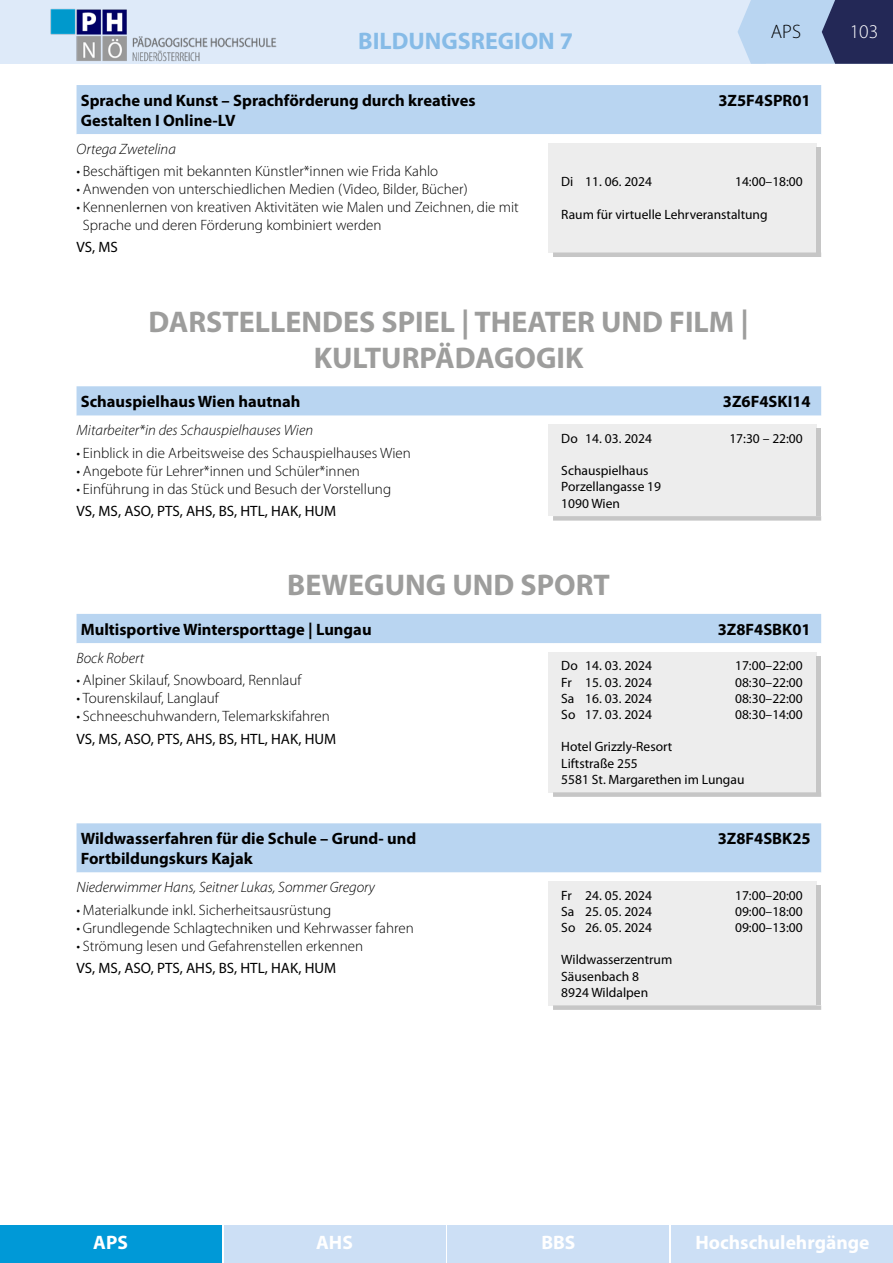
<style>
.page{position:relative;width:893px;height:1263px;background:#fff}
.page>*{position:absolute;margin:0;border:0;box-sizing:border-box;transform-origin:0 0}
.t1{font:700 30px/36px "Myriad Pro";color:#9d9d9c;text-align:center}
.t2{font:700 24px "Myriad Pro";color:#86bbe7}
.t3{font:700 19.5px "Myriad Pro";color:#fff}
.t4{font:300 19.5px "Myriad Pro";color:#000}
.t5{font:300 19.5px "Myriad Pro";color:#fff}
.t6{font:700 16.5px/19.8px "Myriad Pro";color:#000}
.t7{font:300 15px/18px "Myriad Pro";color:#000}
.t8{font:italic 300 15px "Myriad Pro";color:#000}
.t9{font:15px "Myriad Pro";color:#000}
.t10{font:13.5px/16.2px "Myriad Pro";color:#000}
</style>
<div class="page">
<div style="left:0;top:0;width:765px;height:64px;background:#deeaf9"></div>
<svg style="left:738px;top:0;width:155px;height:64px;background:#7c8eb1"></svg>
<img style="left:50px;top:8px;width:227px;height:54px">
<div style="left:0;top:1226px;width:221px;height:37px;background:#0099d7"></div>
<div style="left:224px;top:1226px;width:221px;height:37px;background:#ccdff5"></div>
<div style="left:448px;top:1226px;width:221px;height:37px;background:#ccdff5"></div>
<div style="left:672px;top:1226px;width:221px;height:37px;background:#ccdff5"></div>
<div style="left:77px;top:85px;width:744px;height:49px;background:#b9d5f1"></div>
<div style="left:549px;top:143px;width:268px;height:109px;background:#ededed"></div>
<hr style="left:817px;top:147px;width:4px;height:105px;background:#c6c6c6">
<svg style="left:553px;top:252px;width:268px;height:5px"></svg>
<div style="left:77px;top:386px;width:744px;height:30px;background:#b9d5f1"></div>
<div style="left:549px;top:424px;width:268px;height:92px;background:#ededed"></div>
<hr style="left:817px;top:429px;width:4px;height:87px;background:#c6c6c6">
<svg style="left:553px;top:516px;width:268px;height:5px"></svg>
<div style="left:77px;top:614px;width:744px;height:29px;background:#b9d5f1"></div>
<div style="left:549px;top:652px;width:268px;height:140px;background:#ededed"></div>
<hr style="left:817px;top:656px;width:4px;height:136px;background:#c6c6c6">
<svg style="left:553px;top:792px;width:268px;height:5px"></svg>
<div style="left:77px;top:823px;width:744px;height:50px;background:#b9d5f1"></div>
<div style="left:549px;top:881px;width:268px;height:124px;background:#ededed"></div>
<hr style="left:817px;top:885px;width:4px;height:120px;background:#c6c6c6">
<svg style="left:553px;top:1005px;width:268px;height:5px"></svg>
<h2 class="t2" style="left:358px;top:27px;width:216px">BILDUNGSREGION 7</h2>
<h3 class="t4" style="left:771px;top:21px;width:32px">APS</h3>
<h3 class="t5" style="left:850px;top:21px;width:30px">103</h3>
<p class="t6" style="left:81px;top:91px;width:396px">Sprache und Kunst – Sprachförderung durch kreatives<br>Gestalten I Online-LV</p>
<p class="t6" style="left:718px;top:91px;width:94px">3Z5F4SPR01</p>
<p class="t8" style="left:77px;top:140px;width:101px">Ortega Zwetelina</p>
<p class="t7" style="left:77px;top:162px;width:363px">• Beschäftigen mit bekannten Künstler*innen wie Frida Kahlo</p>
<p class="t7" style="left:77px;top:180px;width:393px">• Anwenden von unterschiedlichen Medien (Video, Bilder, Bücher)</p>
<p class="t7" style="left:83px;top:198px;width:437px;text-indent:-6px">• Kennenlernen von kreativen Aktivitäten wie Malen und Zeichnen, die mit<br>Sprache und deren Förderung kombiniert werden</p>
<p class="t9" style="left:77px;top:239px;width:43px">VS, MS</p>
<p class="t10" style="left:561px;top:174px;width:92px">Di 11. 06. 2024</p>
<p class="t10" style="left:735px;top:174px;width:69px">14:00–18:00</p>
<p class="t10" style="left:561px;top:207px;width:208px">Raum für virtuelle Lehrveranstaltung</p>
<h1 class="t1" style="left:148px;top:304px;width:602px">DARSTELLENDES SPIEL | THEATER UND FILM |<br>KULTURPÄDAGOGIK</h1>
<p class="t6" style="left:81px;top:392px;width:221px">Schauspielhaus Wien hautnah</p>
<p class="t6" style="left:723px;top:392px;width:89px">3Z6F4SKI14</p>
<p class="t8" style="left:77px;top:421px;width:238px">Mitarbeiter*in des Schauspielhauses Wien</p>
<p class="t7" style="left:77px;top:444px;width:336px">• Einblick in die Arbeitsweise des Schauspielhauses Wien</p>
<p class="t7" style="left:77px;top:462px;width:285px">• Angebote für Lehrer*innen und Schüler*innen</p>
<p class="t7" style="left:77px;top:480px;width:316px">• Einführung in das Stück und Besuch der Vorstellung</p>
<p class="t9" style="left:77px;top:503px;width:261px">VS, MS, ASO, PTS, AHS, BS, HTL, HAK, HUM</p>
<p class="t10" style="left:561px;top:430px;width:92px">Do 14. 03. 2024</p>
<p class="t10" style="left:729px;top:430px;width:75px">17:30 – 22:00</p>
<p class="t10" style="left:561px;top:463px;width:101px">Schauspielhaus<br>Porzellangasse 19<br>1090 Wien</p>
<h1 class="t1" style="left:287px;top:567px;width:324px">BEWEGUNG UND SPORT</h1>
<p class="t6" style="left:81px;top:619px;width:292px">Multisportive Wintersporttage | Lungau</p>
<p class="t6" style="left:718px;top:619px;width:95px">3Z8F4SBK01</p>
<p class="t8" style="left:77px;top:649px;width:69px">Bock Robert</p>
<p class="t7" style="left:77px;top:671px;width:226px">• Alpiner Skilauf, Snowboard, Rennlauf</p>
<p class="t7" style="left:77px;top:689px;width:144px">• Tourenskilauf, Langlauf</p>
<p class="t7" style="left:77px;top:707px;width:255px">• Schneeschuhwandern, Telemarkskifahren</p>
<p class="t9" style="left:77px;top:730px;width:261px">VS, MS, ASO, PTS, AHS, BS, HTL, HAK, HUM</p>
<p class="t10" style="left:561px;top:658px;width:92px">Do 14. 03. 2024</p>
<p class="t10" style="left:735px;top:658px;width:69px">17:00–22:00</p>
<p class="t10" style="left:561px;top:674px;width:92px">Fr 15. 03. 2024</p>
<p class="t10" style="left:735px;top:674px;width:69px">08:30–22:00</p>
<p class="t10" style="left:561px;top:690px;width:92px">Sa 16. 03. 2024</p>
<p class="t10" style="left:735px;top:690px;width:69px">08:30–22:00</p>
<p class="t10" style="left:561px;top:707px;width:92px">So 17. 03. 2024</p>
<p class="t10" style="left:735px;top:707px;width:69px">08:30–14:00</p>
<p class="t10" style="left:561px;top:739px;width:185px">Hotel Grizzly-Resort<br>Liftstraße 255<br>5581 St. Margarethen im Lungau</p>
<p class="t6" style="left:81px;top:829px;width:337px">Wildwasserfahren für die Schule – Grund- und<br>Fortbildungskurs Kajak</p>
<p class="t6" style="left:718px;top:829px;width:95px">3Z8F4SBK25</p>
<p class="t8" style="left:77px;top:878px;width:300px">Niederwimmer Hans, Seitner Lukas, Sommer Gregory</p>
<p class="t7" style="left:77px;top:901px;width:256px">• Materialkunde inkl. Sicherheitsausrüstung</p>
<p class="t7" style="left:77px;top:919px;width:339px">• Grundlegende Schlagtechniken und Kehrwasser fahren</p>
<p class="t7" style="left:77px;top:937px;width:288px">• Strömung lesen und Gefahrenstellen erkennen</p>
<p class="t9" style="left:77px;top:959px;width:261px">VS, MS, ASO, PTS, AHS, BS, HTL, HAK, HUM</p>
<p class="t10" style="left:561px;top:887px;width:92px">Fr 24. 05. 2024</p>
<p class="t10" style="left:735px;top:887px;width:69px">17:00–20:00</p>
<p class="t10" style="left:561px;top:903px;width:92px">Sa 25. 05. 2024</p>
<p class="t10" style="left:735px;top:903px;width:69px">09:00–18:00</p>
<p class="t10" style="left:561px;top:920px;width:92px">So 26. 05. 2024</p>
<p class="t10" style="left:735px;top:920px;width:69px">09:00–13:00</p>
<p class="t10" style="left:561px;top:952px;width:113px">Wildwasserzentrum<br>Säusenbach 8<br>8924 Wildalpen</p>
<h3 class="t3" style="left:93px;top:1231px;width:36px">APS</h3>
<h3 class="t3" style="left:316px;top:1231px;width:38px">AHS</h3>
<h3 class="t3" style="left:541px;top:1231px;width:36px">BBS</h3>
<h3 class="t3" style="left:695px;top:1231px;width:176px">Hochschulehrgänge</h3>
</div>
